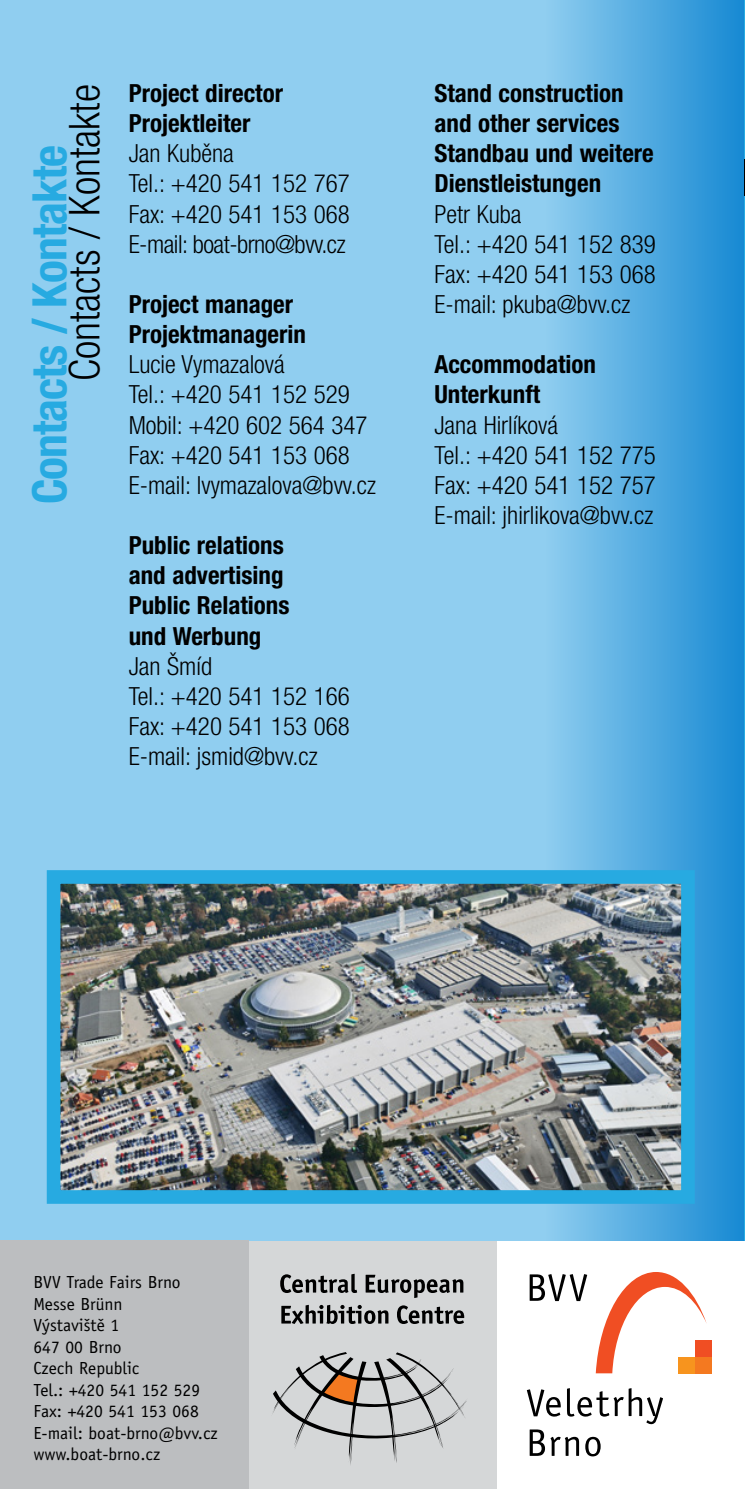
<style>
.page{position:relative;width:745px;height:1489px;background:#fff}
.page>*{position:absolute;margin:0;border:0;box-sizing:border-box;transform-origin:0 0}
.t1{font:700 condensed 47.5px "Helvetica Neue LT Pro";letter-spacing:-.02em;color:#27aae1}
.t2{font:300 condensed 42.5px "Helvetica Neue LT Pro";color:#000}
.t3{font:300 condensed 25px/30px "Helvetica Neue LT Pro";color:#000}
.t4{font:700 condensed 25px/30.2px "Helvetica Neue LT Pro";color:#000}
.t5{font:300 condensed 25px/30.2px "Helvetica Neue LT Pro";letter-spacing:-.02em;color:#000}
.t6{font:17.5px/21.5px "Officina Sans CE";color:#000}
</style>
<div class="page">
<div style="left:0;top:0;width:744px;height:1488px;background:#90cef0"></div>
<div style="left:545px;top:0;width:199px;height:1488px;background:linear-gradient(to right,#8fcdef,#1689d3)"></div>
<hr style="left:744px;top:0;width:1px;height:1488px;background:#27aae1">
<div style="left:496px;top:1240px;width:248px;height:248px;background:#fff"></div>
<svg style="left:529px;top:1429px;width:15px;height:26px"></svg>
<svg style="left:550px;top:1436px;width:28px;height:19px"></svg>
<svg style="left:585px;top:1436px;width:15px;height:20px"></svg>
<svg style="left:526px;top:1389px;width:34px;height:27px"></svg>
<svg style="left:567px;top:1388px;width:95px;height:35px"></svg>
<svg style="left:529px;top:1274px;width:58px;height:26px"></svg>
<div style="left:694px;top:1356px;width:17px;height:17px;background:#f47920"></div>
<div style="left:694px;top:1340px;width:17px;height:16px;background:#f04e23"></div>
<svg style="left:595px;top:1272px;width:111px;height:101px"></svg>
<div style="left:248px;top:1240px;width:248px;height:248px;background:#d5d7d8"></div>
<svg style="left:272px;top:1352px;width:195px;height:113px"></svg>
<svg style="left:280px;top:1273px;width:77px;height:19px"></svg>
<svg style="left:365px;top:1274px;width:98px;height:23px"></svg>
<svg style="left:281px;top:1304px;width:107px;height:19px"></svg>
<svg style="left:397px;top:1305px;width:67px;height:18px"></svg>
<hr style="left:744px;top:160px;width:1px;height:36px;background:#000">
<div style="left:0;top:1240px;width:248px;height:248px;background:#bcbec0"></div>
<img style="left:62px;top:885px;width:617px;height:303px">
<div style="left:47px;top:870px;width:647px;height:333px;border:14px solid #27aae1"></div>
<h2 class="t2" style="left:60px;top:381px;width:299px;rotate:-90deg">Contacts / Kontakte</h2>
<p class="t4" style="left:129px;top:78px;width:156px">Project director<br>Projektleiter</p>
<p class="t5" style="left:129px;top:138px;width:223px">Jan Kuběna<br>Tel.: +420 541 152 767<br>Fax: +420 541 153 068<br>E-mail: boat-brno@bvv.cz</p>
<h1 class="t1" style="left:21px;top:504px;width:360px;rotate:-90deg">Contacts / Kontakte</h1>
<p class="t4" style="left:129px;top:289px;width:179px">Project manager<br>Projektmanagerin</p>
<p class="t3" style="left:129px;top:349px;width:248px">Lucie Vymazalová<br>Tel.: +420 541 152 529<br>Mobil: +420 602 564 347<br>Fax: +420 541 153 068<br>E-mail: lvymazalova@bvv.cz</p>
<p class="t4" style="left:129px;top:530px;width:162px">Public relations and advertising<br>Public Relations und Werbung</p>
<p class="t3" style="left:129px;top:650px;width:223px">Jan Šmíd<br>Tel.: +420 541 152 166<br>Fax: +420 541 153 068<br>E-mail: jsmid@bvv.cz</p>
<p class="t4" style="left:434px;top:78px;width:221px">Stand construction and other services<br>Standbau und weitere<br>Dienstleistungen</p>
<p class="t3" style="left:434px;top:198px;width:223px">Petr Kuba<br>Tel.: +420 541 152 839<br>Fax: +420 541 153 068<br>E-mail: pkuba@bvv.cz</p>
<p class="t4" style="left:434px;top:349px;width:163px">Accommodation<br>Unterkunft</p>
<p class="t3" style="left:434px;top:409px;width:223px">Jana Hirlíková<br>Tel.: +420 541 152 775<br>Fax: +420 541 152 757<br>E-mail: jhirlikova@bvv.cz</p>
<p class="t6" style="left:34px;top:1271px;width:185px">BVV Trade Fairs Brno<br>Messe Brünn<br>Výstaviště 1<br>647 00 Brno<br>Czech Republic<br>Tel.: +420 541 152 529<br>Fax: +420 541 153 068<br>E-mail: boat-brno@bvv.cz www.boat-brno.cz</p>
</div>
